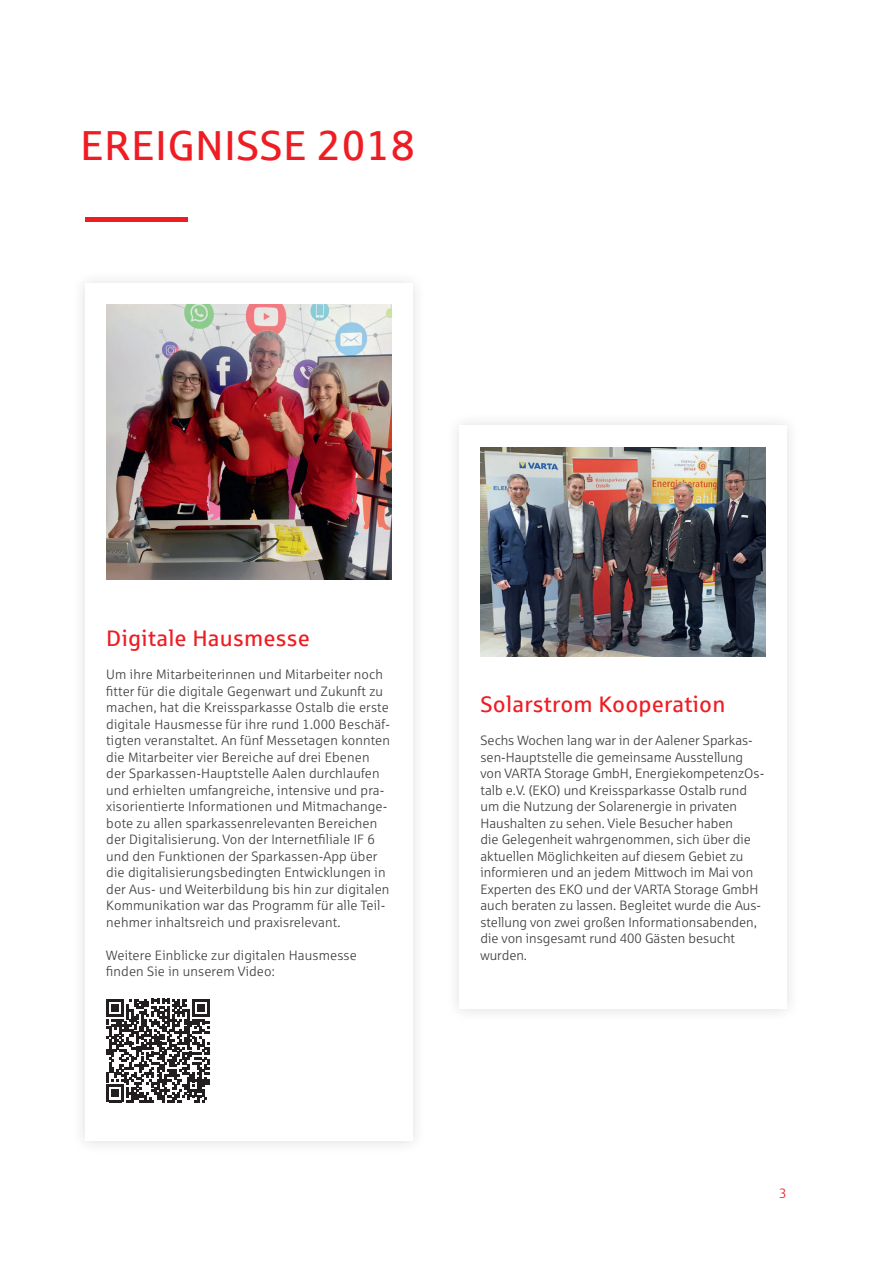
<style>
.page{position:relative;width:893px;height:1263px;background:#fff}
.page>*{position:absolute;margin:0;border:0;box-sizing:border-box;transform-origin:0 0}
.t1{font:42px "Sparkasse Rg";letter-spacing:.01em;color:#ee1d23}
.t2{font:22.5px "Sparkasse Rg";letter-spacing:.01em;color:#ee1d23}
.t3{font:13.5px/16.5px "Sparkasse Lt";letter-spacing:.01em;color:#3e3e3f}
.t4{font:13.5px "Sparkasse Lt";color:#ee1d23}
</style>
<div class="page">
<div style="left:71px;top:269px;width:356px;height:886px;background:#fafafa"></div>
<div style="left:85px;top:284px;width:327px;height:857px;background:#fff"></div>
<div style="left:445px;top:412px;width:356px;height:611px;background:#f9f9f9"></div>
<div style="left:459px;top:426px;width:328px;height:583px;background:#fff"></div>
<div style="left:85px;top:217px;width:103px;height:5px;background:#ee1d23"></div>
<img style="left:106px;top:305px;width:285px;height:275px">
<img style="left:480px;top:447px;width:285px;height:210px">
<svg style="left:106px;top:999px;width:104px;height:103px"></svg>
<h1 class="t1" style="left:80px;top:119px;width:336px">EREIGNISSE 2018</h1>
<h2 class="t2" style="left:106px;top:624px;width:205px">Digitale Hausmesse</h2>
<p class="t3" style="left:106px;top:666px;width:285px">Um ihre Mitarbeiterinnen und Mitarbeiter noch fitter für die digitale Gegenwart und Zukunft zu machen, hat die Kreissparkasse Ostalb die erste digitale Hausmesse für ihre rund 1.000 Beschäf&shy;tigten veranstaltet. An fünf Messetagen konnten die Mitarbeiter vier Bereiche auf drei Ebenen der Sparkassen-Hauptstelle Aalen durchlaufen und erhielten umfangreiche, intensive und pra&shy;xisorientierte Informationen und Mitmachange&shy;bote zu allen sparkassenrelevanten Bereichen der Digitalisierung. Von der Internetfiliale IF 6 und den Funktionen der Sparkassen-App über die digitalisierungsbedingten Entwicklungen in der Aus- und Weiterbildung bis hin zur digitalen Kommunikation war das Programm für alle Teil&shy;nehmer inhaltsreich und praxisrelevant.</p>
<p class="t3" style="left:106px;top:946px;width:252px">Weitere Einblicke zur digitalen Hausmesse finden Sie in unserem Video:</p>
<h2 class="t2" style="left:480px;top:690px;width:246px">Solarstrom Kooperation</h2>
<p class="t3" style="left:480px;top:732px;width:285px">Sechs Wochen lang war in der Aalener Sparkas&shy;sen-Hauptstelle die gemeinsame Ausstellung von VARTA Storage GmbH, EnergiekompetenzOs&shy;talb e.V. (EKO) und Kreissparkasse Ostalb rund um die Nutzung der Solarenergie in privaten Haushalten zu sehen. Viele Besucher haben<br>die Gelegenheit wahrgenommen, sich über die aktuellen Möglichkeiten auf diesem Gebiet zu informieren und an jedem Mittwoch im Mai von Experten des EKO und der VARTA Storage GmbH auch beraten zu lassen. Begleitet wurde die Aus&shy;stellung von zwei großen Informationsabenden, die von insgesamt rund 400 Gästen besucht wurden.</p>
<p class="t4" style="left:779px;top:1185px;width:9px">3</p>
</div>
